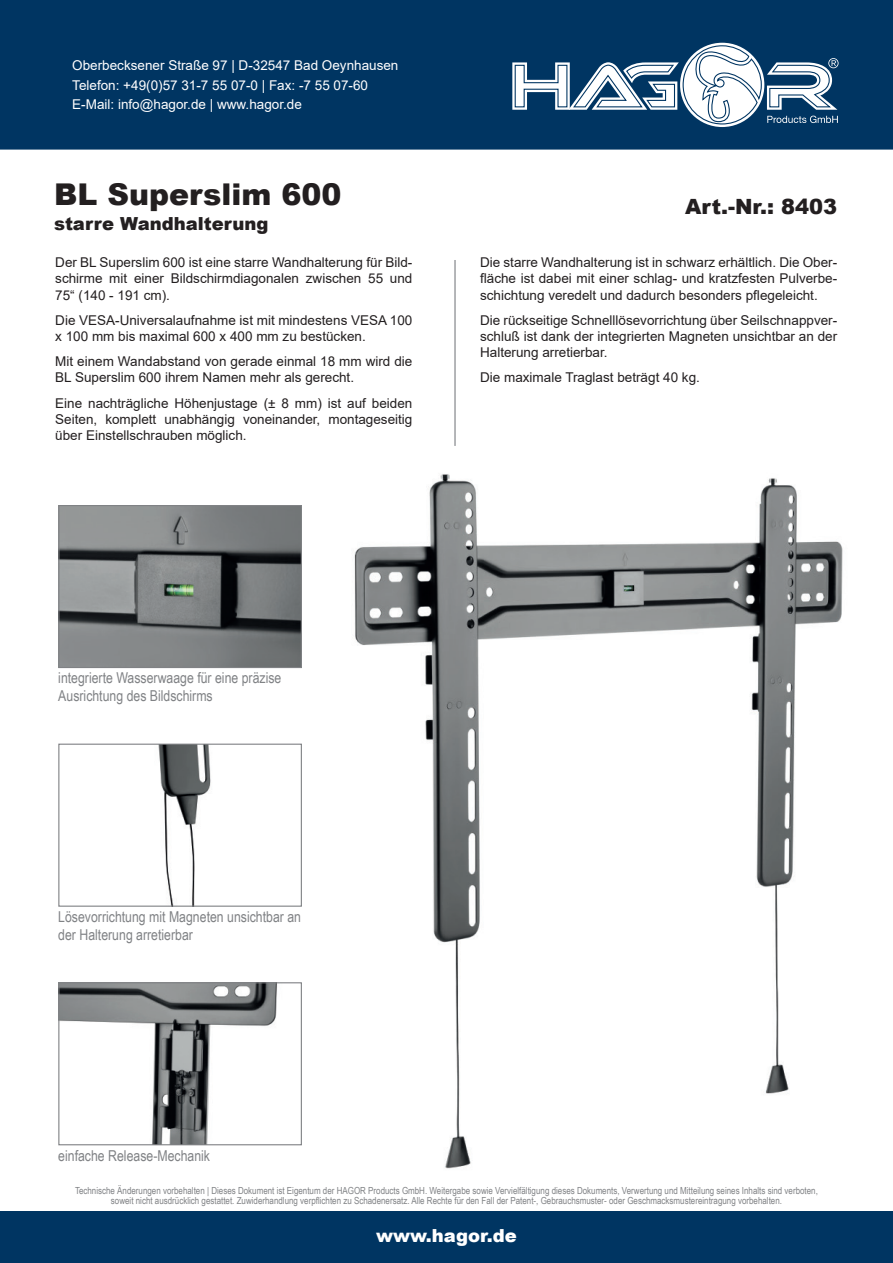
<style>
.page{position:relative;width:893px;height:1263px;background:#fff}
.page>*{position:absolute;margin:0;border:0;box-sizing:border-box;transform-origin:0 0}
.t1{font:900 30px "Arial";color:#231f20}
.t2{font:900 21px "Arial";color:#231f20}
.t3{font:900 18px "Arial";color:#231f20}
.t4{font:900 18px "Arial";color:#fff}
.t5{font:15px/18px "Arial Narrow";color:#808285}
.t6{font:13.5px/16.2px "Arial";color:#231f20;text-align:justify}
.t7{font:13.5px/19.5px "Arial";color:#fff}
.t8{font:9.75px/10.5px "Arial Narrow";color:#808285;text-align:center}
</style>
<div class="page">
<img style="left:354px;top:474px;width:489px;height:695px">
<div style="left:0;top:1212px;width:893px;height:51px;background:#003562"></div>
<div style="left:0;top:0;width:893px;height:150px;background:#003562"></div>
<hr style="left:454px;top:260px;width:2px;height:186px;background:#9d9fa2">
<img style="left:60px;top:507px;width:240px;height:159px">
<div style="left:58px;top:505px;width:244px;height:163px;border:1px solid #808285"></div>
<img style="left:158px;top:746px;width:53px;height:159px">
<div style="left:58px;top:744px;width:244px;height:163px;border:1px solid #808285"></div>
<img style="left:60px;top:984px;width:217px;height:159px">
<div style="left:58px;top:982px;width:244px;height:163px;border:1px solid #808285"></div>
<svg style="left:502px;top:39px;width:358px;height:93px"></svg>
<p class="t7" style="left:72px;top:56px;width:328px">Oberbecksener Straße 97 | D-32547 Bad Oeynhausen<br>Telefon: +49(0)57 31-7 55 07-0 | Fax: -7 55 07-60<br>E-Mail: info@hagor.de | www.hagor.de</p>
<h1 class="t1" style="left:54px;top:172px;width:289px">BL Superslim 600</h1>
<h3 class="t3" style="left:54px;top:211px;width:216px">starre Wandhalterung</h3>
<p class="t6" style="left:55px;top:254px;width:359px">Der BL Superslim 600 ist eine starre Wandhalterung für Bild&shy;schirme mit einer Bildschirmdiagonalen zwischen 55 und 75“ (140 - 191 cm).</p>
<p class="t6" style="left:55px;top:312px;width:359px">Die VESA-Universalaufnahme ist mit mindestens VESA 100 x 100 mm bis maximal 600 x 400 mm zu bestücken.</p>
<p class="t6" style="left:55px;top:353px;width:359px">Mit einem Wandabstand von gerade einmal 18 mm wird die<br>BL Superslim 600 ihrem Namen mehr als gerecht.</p>
<p class="t6" style="left:55px;top:395px;width:359px">Eine nachträgliche Höhenjustage (± 8 mm) ist auf beiden Seiten, komplett unabhängig voneinander, montageseitig über Einstellschrauben möglich.</p>
<h2 class="t2" style="left:685px;top:191px;width:154px">Art.-Nr.: 8403</h2>
<p class="t6" style="left:480px;top:254px;width:359px">Die starre Wandhalterung ist in schwarz erhältlich. Die Ober&shy;fläche ist dabei mit einer schlag- und kratzfesten Pulverbe&shy;schichtung veredelt und dadurch besonders pflegeleicht.</p>
<p class="t6" style="left:480px;top:312px;width:359px">Die rückseitige Schnelllösevorrichtung über Seilschnappver&shy;schluß ist dank der integrierten Magneten unsichtbar an der Halterung arretierbar.</p>
<p class="t6" style="left:480px;top:369px;width:221px">Die maximale Traglast beträgt 40 kg.</p>
<p class="t5" style="left:58px;top:668px;width:225px">integrierte Wasserwaage für eine präzise<br>Ausrichtung des Bildschirms</p>
<p class="t5" style="left:58px;top:907px;width:244px">Lösevorrichtung mit Magneten unsichtbar an der Halterung arretierbar</p>
<p class="t5" style="left:58px;top:1146px;width:153px">einfache Release-Mechanik</p>
<p class="t8" style="left:75px;top:1184px;width:744px">Technische Änderungen vorbehalten | Dieses Dokument ist Eigentum der HAGOR Products GmbH. Weitergabe sowie Vervielfältigung dieses Dokuments, Verwertung und Mitteilung seines Inhalts sind verboten, soweit nicht ausdrücklich gestattet. Zuwiderhandlung verpflichten zu Schadenersatz. Alle Rechte für den Fall der Patent-, Gebrauchsmuster- oder Geschmacksmustereintragung vorbehalten.</p>
<h3 class="t4" style="left:376px;top:1222px;width:142px">www.hagor.de</h3>
</div>
